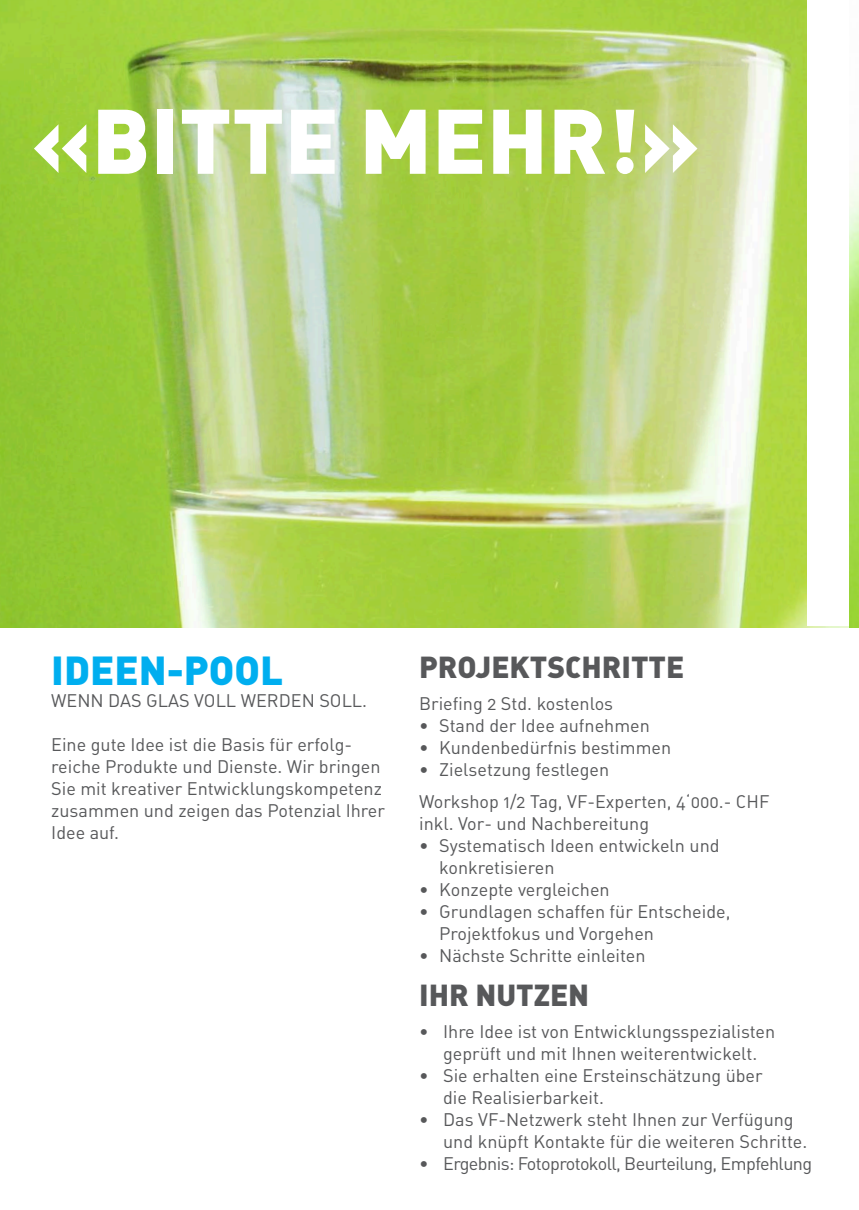
<style>
.page{position:relative;width:859px;height:1210px;background:#fff}
.page>*{position:absolute;margin:0;border:0;box-sizing:border-box;transform-origin:0 0}
.t1{font:90px "DIN Black Alternate";color:#fff}
.t2{font:40px "DIN Black Alternate";color:#00aeef}
.t3{font:30px "DIN Black Alternate";color:#57585a}
.t4{font:18px/22px "DIN Regular Alternate";color:#57585a}
.t5{font:18px "DIN Regular Alternate";letter-spacing:-.03em;color:#57585a}
</style>
<div class="page">
<img style="left:0;top:0;width:859px;height:627px">
<div style="left:808px;top:0;width:41px;height:625px;background:#fff"></div>
<h1 class="t1" style="left:31px;top:81px;width:670px">«BITTE MEHR!»</h1>
<h2 class="t2" style="left:51px;top:644px;width:233px">IDEEN-POOL</h2>
<p class="t4" style="left:51px;top:689px;width:317px">WENN DAS GLAS VOLL WERDEN SOLL.</p>
<p class="t4" style="left:51px;top:733px;width:335px">Eine gute Idee ist die Basis für erfolg&shy;reiche Produkte und Dienste. Wir bringen Sie mit kreativer Entwicklungskompetenz zusammen und zeigen das Potenzial Ihrer Idee auf.</p>
<h3 class="t3" style="left:419px;top:647px;width:267px">PROJEKTSCHRITTE</h3>
<p class="t4" style="left:419px;top:692px;width:196px">Briefing 2 Std. kostenlos</p>
<p class="t4" style="left:419px;top:714px;width:232px">• Stand der Idee aufnehmen</p>
<p class="t4" style="left:419px;top:736px;width:253px">• Kundenbedürfnis bestimmen</p>
<p class="t4" style="left:419px;top:753px;width:352px;line-height:32px">• Zielsetzung festlegen<br>Workshop 1/2 Tag, VF-Experten, 4‘000.- CHF</p>
<p class="t4" style="left:419px;top:812px;width:231px">inkl. Vor- und Nachbereitung</p>
<p class="t4" style="left:439px;top:834px;width:282px;text-indent:-20px">• Systematisch Ideen entwickeln und konkretisieren</p>
<p class="t4" style="left:419px;top:878px;width:192px">• Konzepte vergleichen</p>
<p class="t4" style="left:439px;top:900px;width:293px;text-indent:-20px">• Grundlagen schaffen für Entscheide,<br>Projektfokus und Vorgehen</p>
<p class="t4" style="left:419px;top:944px;width:228px">• Nächste Schritte einleiten</p>
<h3 class="t3" style="left:419px;top:975px;width:172px">IHR NUTZEN</h3>
<p class="t4" style="left:419px;top:1020px;width:358px;text-align:center">• Ihre Idee ist von Entwicklungsspezialisten geprüft und mit Ihnen weiterentwickelt.</p>
<p class="t4" style="left:443px;top:1064px;width:321px;text-indent:-24px">• Sie erhalten eine Ersteinschätzung über die Realisierbarkeit.</p>
<p class="t4" style="left:443px;top:1108px;width:366px;text-indent:-24px">• Das VF-Netzwerk steht Ihnen zur Verfügung und knüpft Kontakte für die weiteren Schritte.</p>
<p class="t5" style="left:419px;top:1152px;width:394px">• Ergebnis: Fotoprotokoll, Beurteilung, Empfehlung</p>
</div>
